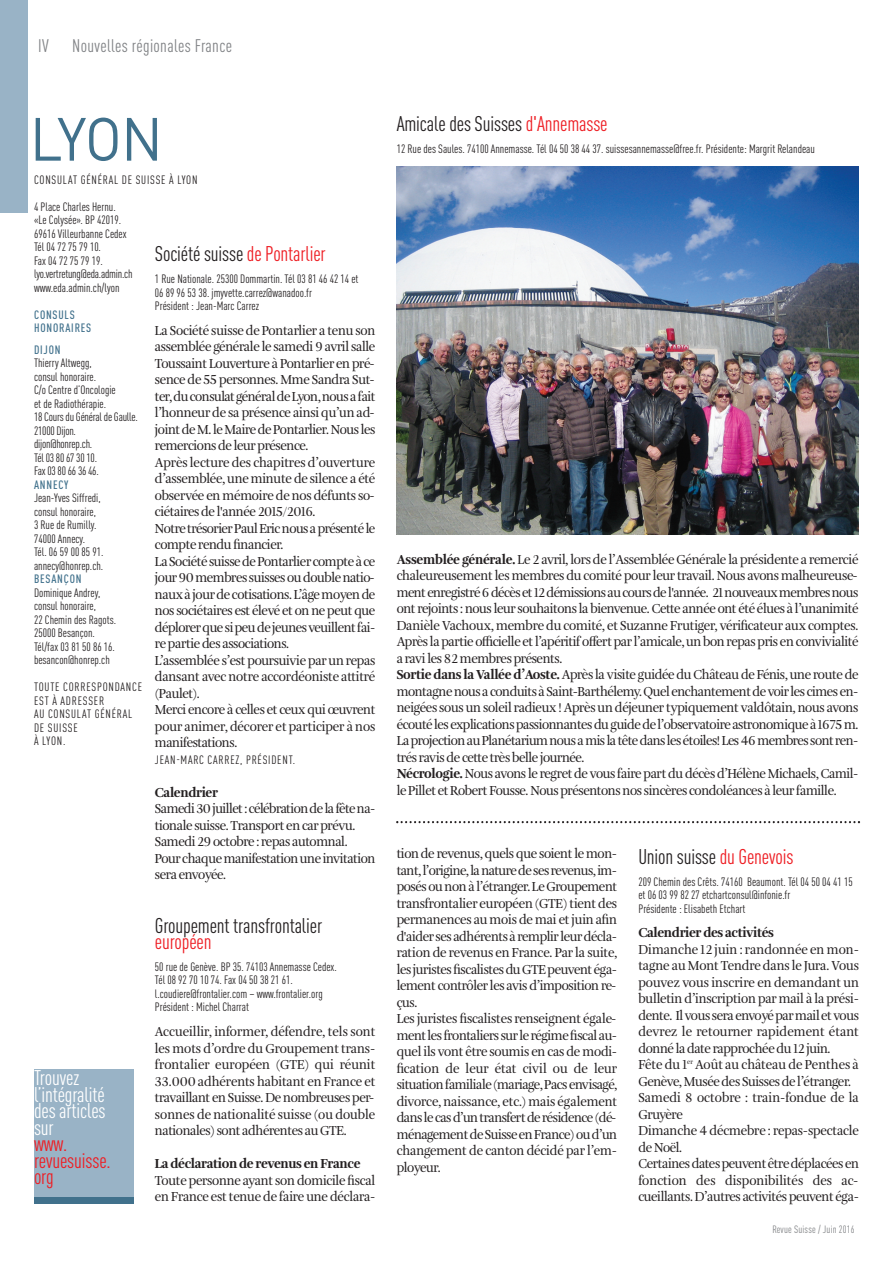
<style>
.page{position:relative;width:893px;height:1263px;background:#fff}
.page>*{position:absolute;margin:0;border:0;box-sizing:border-box;transform-origin:0 0}
.t1{font:60px "DINOT";color:#41718c;scale:.95 1}
.t2{font:condensed 21px "DINOT";letter-spacing:-.005em;color:#231f20}
.t3{font:condensed 21px/16.5px "DINOT";letter-spacing:-.005em;color:#fff}
.t4{font:condensed 21px/16.5px "DINOT";letter-spacing:-.005em;color:#ee1d23}
.t5{font:condensed 18px "DINOT";letter-spacing:.02em;color:#808285}
.t6{font:13.5px/16.5px "Amalia Pro";letter-spacing:-.03em;color:#231f20;scale:.95 1}
.t7{font:900 13.5px "Amalia Pro";letter-spacing:-.03em;color:#231f20;scale:.95 1}
.t8{font:condensed 12px/13.5px "DINOT";color:#231f20}
.t9{font:condensed 12px/13.5px "DINOT";letter-spacing:.065em;color:#231f20}
.t10{font:500 condensed 12px/13.5px "DINOT";letter-spacing:.065em;color:#41718c}
.t11{font:condensed 10.5px "DINOT";letter-spacing:.02em;color:#808285}
.s1{color:#ee1d23}
.s2{font-weight:900}
</style>
<div class="page">
<div style="left:0;top:0;width:28px;height:213px;background:#99b3c6"></div>
<div style="left:34px;top:1069px;width:100px;height:128px;background:#99b3c6"></div>
<div style="left:34px;top:1197px;width:100px;height:6px;background:#41718c"></div>
<img style="left:397px;top:167px;width:461px;height:367px">
<svg style="left:396px;top:821px;width:464px;height:2px"></svg>
<h3 class="t5" style="left:38px;top:39px;width:12px">IV</h3>
<h3 class="t5" style="left:72px;top:39px;width:161px">Nouvelles régionales France</h3>
<h1 class="t1" style="left:30px;top:118px;width:142px">LYON</h1>
<p class="t9" style="left:34px;top:174px;width:165px">CONSULAT GÉNÉRAL DE SUISSE À LYON</p>
<p class="t8" style="left:34px;top:201px;width:100px">4 Place Charles Hernu.<br>«Le Colysée». BP 42019.<br>69616 Villeurbanne Cedex<br>Tél 04 72 75 79 10.<br>Fax 04 72 75 79 19. lyo.vertretung@eda.admin.ch www.eda.admin.ch/lyon</p>
<p class="t10" style="left:34px;top:309px;width:59px">CONSULS<br>HONORAIRES</p>
<p class="t10" style="left:34px;top:344px;width:28px">DIJON</p>
<p class="t8" style="left:34px;top:357px;width:105px">Thierry Altwegg,<br>consul honoraire.<br>C/o Centre d’Oncologie<br>et de Radiothérapie.<br>18 Cours du Général de Gaulle.<br>21000 Dijon.<br>dijon@honrep.ch.<br>Tél 03 80 67 30 10.<br>Fax 03 80 66 36 46.</p>
<p class="t10" style="left:34px;top:479px;width:36px">ANNECY</p>
<p class="t8" style="left:34px;top:492px;width:71px">Jean-Yves Siffredi, consul honoraire,<br>3 Rue de Rumilly.<br>74000 Annecy.<br>Tél. 06 59 00 85 91. annecy@honrep.ch.</p>
<p class="t10" style="left:34px;top:573px;width:49px">BESANÇON</p>
<p class="t8" style="left:34px;top:587px;width:84px">Dominique Andrey, consul honoraire,<br>22 Chemin des Ragots.<br>25000 Besançon.<br>Tél/fax 03 81 50 86 16. besancon@honrep.ch</p>
<p class="t9" style="left:34px;top:681px;width:109px">TOUTE CORRESPONDANCE<br>EST À ADRESSER<br>AU CONSULAT GÉNÉRAL<br>DE SUISSE<br>À LYON.</p>
<h2 class="t2" style="left:155px;top:246px;width:172px">Société suisse <span class="s1">de Pontarlier</span></h2>
<p class="t8" style="left:155px;top:273px;width:205px">1 Rue Nationale. 25300 Dommartin. Tél 03 81 46 42 14 et<br>06 89 96 53 38. jmyvette.carrez@wanadoo.fr<br>Président : Jean-Marc Carrez</p>
<p class="t6" style="left:155px;top:323px;width:234px">La Société suisse de Pontarlier a tenu son assemblée générale le samedi 9 avril salle Toussaint Louverture à Pontarlier en pré&shy;sence de 55 personnes. Mme Sandra Sut&shy;ter,duconsulatgénéraldeLyon,nousafait l’honneur de sa présence ainsi qu’un ad&shy;joint de M. le Maire de Pontarlier. Nous les remercions de leur présence.<br>Après lecture des chapitres d’ouverture d’assemblée, une minute de silence a été observée en mémoire de nos défunts so&shy;ciétaires de l'année 2015/2016.<br>NotretrésorierPaulEricnousaprésentéle compte rendu financier.<br>LaSociétésuissedePontarlier compteàce jour90membres suissesoudoublenatio&shy;naux à jour de cotisations. L’âge moyen de nos sociétaires est élevé et on ne peut que déplorerquesipeudejeunesveuillentfai&shy;re partie des associations.<br>L’assemblée s’est poursuivie par un repas dansant avec notre accordéoniste attitré (Paulet).<br>Merci encore à celles et ceux qui œuvrent pour animer, décorer et participer à nos manifestations.</p>
<p class="t9" style="left:155px;top:754px;width:142px">JEAN-MARC CARREZ, PRÉSIDENT.</p>
<p class="t7" style="left:155px;top:786px;width:68px">Calendrier</p>
<p class="t6" style="left:155px;top:801px;width:234px">Samedi30juillet:célébrationdelafêtena&shy;tionale suisse. Transport en car prévu.<br>Samedi 29 octobre : repas automnal.<br>Pour chaquemanifestationuneinvitation sera envoyée.</p>
<h2 class="t2" style="left:155px;top:918px;width:169px">Groupement transfrontalier</h2>
<h2 class="t4" style="left:155px;top:935px;width:58px">européen</h2>
<p class="t8" style="left:155px;top:961px;width:183px">50 rue de Genève. BP 35. 74103 Annemasse Cedex.<br>Tél 08 92 70 10 74. Fax 04 50 38 21 61. l.coudiere@frontalier.com – www.frontalier.org Président : Michel Charrat</p>
<p class="t6" style="left:155px;top:1024px;width:234px;text-align:justify">Accueillir, informer, défendre, tels sont les mots d’ordre du Groupement trans&shy;frontalier européen (GTE) qui réunit 33.000 adhérents habitant en France et travaillant en Suisse. De nombreuses per&shy;sonnes de nationalité suisse (ou double nationales) sont adhérentes au GTE.</p>
<p class="t7" style="left:155px;top:1158px;width:218px">La déclaration de revenus en France</p>
<p class="t6" style="left:155px;top:1172px;width:234px">Toute personne ayant son domicile fiscal en France est tenue de faire une déclara-</p>
<h2 class="t3" style="left:34px;top:1072px;width:73px">Trouvez l’intégralité des articles sur</h2>
<h2 class="t4" style="left:34px;top:1138px;width:78px">www. revuesuisse. org</h2>
<h2 class="t2" style="left:397px;top:116px;width:212px">Amicale des Suisses <span class="s1">d'Annemasse</span></h2>
<p class="t8" style="left:397px;top:143px;width:420px">12 Rue des Saules. 74100 Annemasse. Tél 04 50 38 44 37. suissesannemasse@free.fr. Présidente: Margrit Relandeau</p>
<p class="t6" style="left:397px;top:551px;width:488px"><span class="s2">Assemblée générale.</span> Le 2 avril, lors de l’Assemblée Générale la présidente a remercié chaleureusement les membres du comité pour leur travail. Nous avons malheureuse&shy;mentenregistré6décèset12démissionsaucoursdel'année. 21nouveauxmembresnous ont rejoints : nous leur souhaitons la bienvenue. Cette année ont été élues à l’unanimité Danièle Vachoux, membre du comité, et Suzanne Frutiger, vérificateur aux comptes.<br>Après la partie officielle et l’apéritif offert par l’amicale, un bon repas pris en convivialité a ravi les 82 membres présents.<br><span class="s2">Sortie dans la Vallée d’Aoste.</span> Après la visite guidée du Château de Fénis, une route de montagnenousaconduitsàSaint-Barthélemy.Quelenchantementdevoir les cimesen&shy;neigées sous un soleil radieux ! Après un déjeuner typiquement valdôtain, nous avons écoutélesexplicationspassionnantesduguidedel’observatoireastronomiqueà1675m.<br>LaprojectionauPlanétariumnousamis latêtedans lesétoiles!Les46membres sont ren&shy;trés ravis de cette très belle journée.<br><span class="s2">Nécrologie.</span> Nous avons le regret de vous faire part du décès d’Hélène Michaels, Camil&shy;le Pillet et Robert Fousse. Nous présentons nos sincères condoléances à leur famille.</p>
<p class="t6" style="left:397px;top:846px;width:234px">tion de revenus, quels que soient le mon&shy;tant,l’origine,lanaturedeses revenus,im&shy;posés ou non à l’étranger. Le Groupement transfrontalier européen (GTE) tient des permanences au mois de mai et juin afin d'aider sesadhérentsàremplir leurdécla&shy;ration de revenus en France. Par la suite, les juristesfiscalistesduGTEpeuventéga&shy;lement contrôler les avis d’imposition re&shy;çus.<br>Les juristes fiscalistes renseignent égale&shy;mentles frontaliers sur lerégimefiscalau&shy;quel ils vont être soumis en cas de modi&shy;fication de leur état civil ou de leur situationfamiliale(mariage,Pacsenvisagé, divorce, naissance, etc.) mais également dans lecasd’untransfertderésidence(dé&shy;ménagementdeSuisseenFrance)oud’un changement de canton décidé par l’em&shy;ployeur.</p>
<h2 class="t2" style="left:638px;top:849px;width:157px">Union suisse <span class="s1">du Genevois</span></h2>
<p class="t8" style="left:638px;top:876px;width:216px">209 Chemin des Crêts. 74160 Beaumont. Tél 04 50 04 41 15 et 06 03 99 82 27 etchartconsul@infonie.fr<br>Présidente : Elisabeth Etchart</p>
<p class="t7" style="left:638px;top:927px;width:144px">Calendrier des activités</p>
<p class="t6" style="left:638px;top:941px;width:234px">Dimanche 12 juin : randonnée en mon&shy;tagne au Mont Tendre dans le Jura. Vous pouvez vous inscrire en demandant un bulletin d’inscription par mail à la prési&shy;dente. Ilvous seraenvoyéparmailetvous devrez le retourner rapidement étant donné la date rapprochée du 12 juin.<br>Fête du 1<sup>er</sup> Août au château de Penthes à Genève, Musée des Suisses de l’étranger.<br>Samedi 8 octobre : train-fondue de la Gruyère<br>Dimanche 4 décmebre : repas-spectacle de Noël.<br>Certainesdatespeuventêtredéplacéesen fonction des disponibilités des ac&shy;cueillants. D’autres activités peuvent éga-</p>
<p class="t11" style="left:772px;top:1225px;width:84px">Revue Suisse / Juin 2016</p>
</div>
